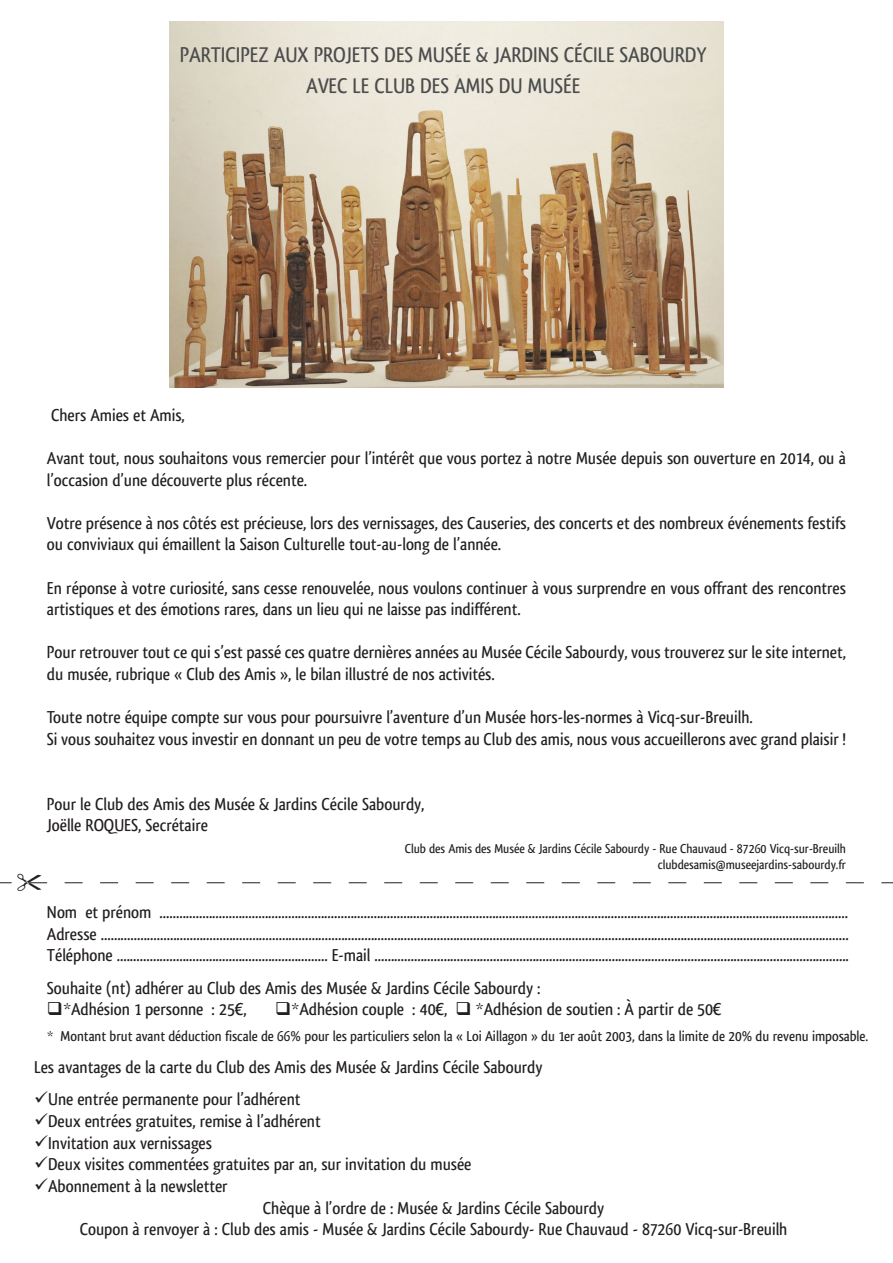
<style>
.page{position:relative;width:893px;height:1263px;background:#fff}
.page>*{position:absolute;margin:0;border:0;box-sizing:border-box;transform-origin:0 0}
.t1{font:500 22.2px/31.3px "Qlassik";color:#4b4c4d;text-align:center}
.t2{font:500 18px/21.6px "Qlassik";color:#231f20}
.t3{font:500 15px "Qlassik";color:#231f20}
.t4{font:500 13.5px/16.2px "Qlassik";color:#231f20;text-align:right}
</style>
<div class="page">
<img style="left:170px;top:21px;width:553px;height:367px">
<svg style="left:0;top:882px;width:893px;height:2px"></svg>
<p class="t1" style="left:180px;top:39px;width:528px">PARTICIPEZ AUX projets des musée &amp; jardins céci le sabourdy avec le club des amis du musée</p>
<p class="t2" style="left:51px;top:404px;width:135px">Chers Amies et Amis,</p>
<p class="t2" style="left:47px;top:447px;width:800px">Avant tout, nous souhaitons vous remercier pour l’intérêt que vous portez à notre Musée depuis son ouverture en 2014, ou à l’occasion d’une découverte plus récente.</p>
<p class="t2" style="left:47px;top:512px;width:800px">Votre présence à nos côtés est précieuse, lors des vernissages, des Causeries, des concerts et des nombreux événements festifs ou conviviaux qui émaillent la Saison Culturelle tout-au-long de l’année.</p>
<p class="t2" style="left:47px;top:577px;width:800px">En réponse à votre curiosité, sans cesse renouvelée, nous voulons continuer à vous surprendre en vous offrant des rencontres artistiques et des émotions rares, dans un lieu qui ne laisse pas indifférent.</p>
<p class="t2" style="left:47px;top:642px;width:801px">Pour retrouver tout ce qui s’est passé ces quatre dernières années au Musée Cécile Sabourdy, vous trouverez sur le site internet, du musée, rubrique « Club des Amis », le bilan illustré de nos activités.</p>
<p class="t2" style="left:47px;top:706px;width:800px">Toute notre équipe compte sur vous pour poursuivre l’aventure d’un Musée hors-les-normes à Vicq-sur-Breuilh.<br>Si vous souhaitez vous investir en donnant un peu de votre temps au Club des amis, nous vous accueillerons avec grand plaisir !</p>
<p class="t2" style="left:47px;top:793px;width:379px">Pour le Club des Amis des Musée &amp; Jardins Cécile Sabourdy,<br>Joëlle ROQUES, Secrétaire</p>
<p class="t4" style="left:405px;top:841px;width:443px">Club des Amis des Musée &amp; Jardins Cécile Sabourdy - Rue Chauvaud - 87260 Vicq-sur-Breuilh clubdesamis@museejardins-sabourdy.fr</p>
<p class="t2" style="left:47px;top:901px;width:803px;text-align:justify">Nom et prénom .................................................................................................................................................................................................................<br>Adresse ...................................................................................................................................................................................................................................<br>Téléphone ................................................................ E-mail ................................................................................................................................................</p>
<p class="t2" style="left:47px;top:977px;width:495px">Souhaite (nt) adhérer au Club des Amis des Musée &amp; Jardins Cécile Sabourdy :</p>
<p class="t2" style="left:47px;top:999px;width:201px">❑*Adhésion 1 personne : 25€,</p>
<p class="t2" style="left:275px;top:999px;width:448px">❑*Adhésion couple : 40€, ❑ *Adhésion de soutien : À partir de 50€</p>
<p class="t3" style="left:47px;top:1027px;width:823px">* Montant brut avant déduction fiscale de 66% pour les particuliers selon la « Loi Aillagon » du 1er août 2003, dans la limite de 20% du revenu imposable.</p>
<p class="t2" style="left:34px;top:1056px;width:510px">Les avantages de la carte du Club des Amis des Musée &amp; Jardins Cécile Sabourdy</p>
<p class="t2" style="left:34px;top:1089px;width:268px">✓Une entrée permanente pour l’adhérent</p>
<p class="t2" style="left:34px;top:1110px;width:288px">✓Deux entrées gratuites, remise à l’adhérent</p>
<p class="t2" style="left:34px;top:1132px;width:179px">✓Invitation aux vernissages</p>
<p class="t2" style="left:34px;top:1153px;width:439px">✓Deux visites commentées gratuites par an, sur invitation du musée</p>
<p class="t2" style="left:34px;top:1175px;width:195px">✓Abonnement à la newsletter</p>
<p class="t2" style="left:80px;top:1197px;width:709px;text-align:center">Chèque à l’ordre de : Musée &amp; Jardins Cécile Sabourdy<br>Coupon à renvoyer à : Club des amis - Musée &amp; Jardins Cécile Sabourdy- Rue Chauvaud - 87260 Vicq-sur-Breuilh</p>
</div>
